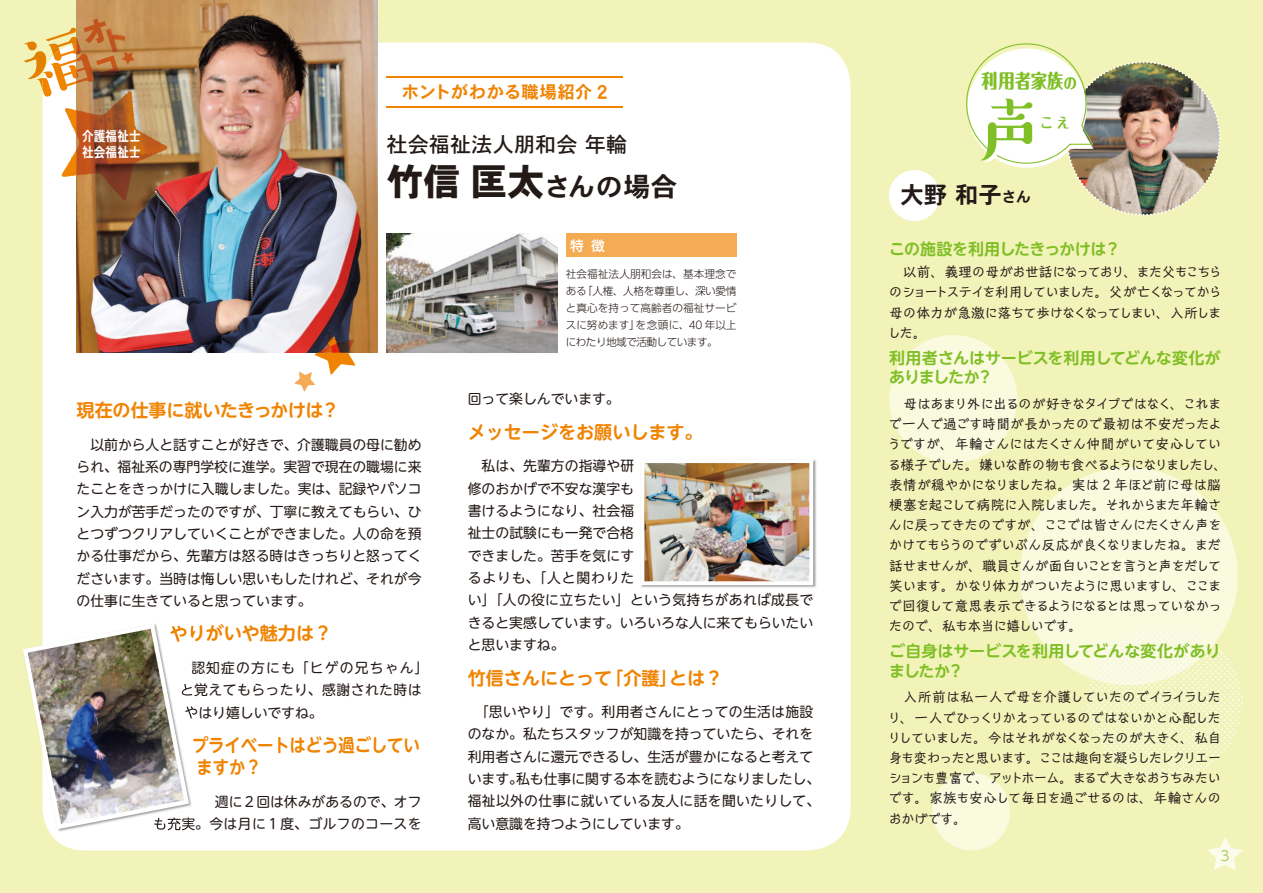
<style>
.page{position:relative;width:1263px;height:893px;background:#f2f3b9}
.page>*{position:absolute;margin:0;border:0;box-sizing:border-box;transform-origin:0 0}
.t1{font:500 72.6px "Suzumushi Std";color:#80bf26}
.t2{font:37.2px "DFHS Gothic Std W9";color:#231916}
.t3{font:26.55px "DFHS Gothic Std W7";letter-spacing:.03em;color:#231916}
.t4{font:23.4px "DFHS Gothic Std W7";color:#231916}
.t5{font:21.3px "DFHS Gothic Std W5";color:#231916}
.t6{font:21px "DFHS Gothic Std W7";color:#f08300}
.t7{font:800 19.05px "Maru Fo Pro";color:#80bf26;scale:.85 1}
.t8{font:700 18px "UD Shin M Go Pro De";color:#f08300}
.t9{font:700 18px/22.4px "UD Shin M Go Pro De";color:#f08300;scale:.9 1}
.t10{font:700 18px "UD Shin M Go Pro De";letter-spacing:-.025em;color:#f08300}
.t11{font:17.25px "DFHS Gothic Std W7";letter-spacing:.02em;color:#f08300}
.t12{font:700 15.9px/19.2px "UD Shin M Go Pro De";letter-spacing:-.01em;color:#80bf26}
.t13{font:700 15.9px/19.2px "UD Shin M Go Pro De";letter-spacing:.01em;color:#80bf26}
.t14{font:13.8px/20.2px "Talking Std";letter-spacing:-.07em;color:#231916;text-align:justify}
.t15{font:13.8px/22.4px "UD Shin M Go Pro";color:#231916;text-align:justify}
.t16{font:13.8px/22.4px "UD Shin M Go Pro";letter-spacing:.025em;color:#231916;text-align:right}
.t17{font:13.8px/22.4px "UD Shin M Go Pro";letter-spacing:.02em;color:#231916}
.t18{font:13.8px "UD Shin M Go Pro";letter-spacing:.085em;color:#231916}
.t19{font:13.8px "UD Shin M Go Pro";letter-spacing:.03em;color:#231916}
.t20{font:13.8px/15.9px "DFHS Gothic Std W7";color:#fff;scale:.85 1}
.t21{font:700 13.8px "Maru Fo Pro";color:#80bf26}
.t22{font:500 13.8px "UD Shin M Go Pro";color:#fff}
.t23{font:13.8px "UD Shin Go Pro";color:#a9d05f}
.t24{font:300 10.65px/17px "UD Shin Go Pro";letter-spacing:.005em;color:#231916;text-align:right}
.t25{font:300 10.65px/17px "UD Shin Go Pro";letter-spacing:-.05em;color:#231916}
.s1{font-family:"DFHS Gothic Std W9";font-size:37.2px}
.s2{font-size:15.3px}
.s3{font-size:14.85px}
</style>
<div class="page">
<div style="left:43px;top:43px;width:807px;height:807px;background:#fff;border-radius:43px"></div>
<svg style="left:1208px;top:837px;width:34px;height:33px"></svg>
<svg style="left:882px;top:335px;width:360px;height:307px;background:#f4f5c6"></svg>
<svg style="left:928px;top:773px;width:86px;height:77px;background:#f7f7d4"></svg>
<img style="left:1042px;top:594px;width:221px;height:240px">
<img style="left:1042px;top:594px;width:194px;height:91px">
<img style="left:22px;top:623px;width:21px;height:209px">
<img style="left:158px;top:829px;width:34px;height:1px">
<img style="left:23px;top:624px;width:169px;height:205px">
<img style="left:641px;top:459px;width:176px;height:129px">
<img style="left:641px;top:459px;width:172px;height:126px">
<img style="left:962px;top:42px;width:259px;height:174px">
<div style="left:889px;top:170px;width:51px;height:51px;background:#fff;border-radius:50%"></div>
<hr style="left:386px;top:76px;width:237px;height:1px;background:#f08300">
<hr style="left:386px;top:107px;width:237px;height:1px;background:#f08300">
<img style="left:77px;top:0;width:301px;height:352px">
<img style="left:386px;top:234px;width:171px;height:118px">
<svg style="left:294px;top:352px;width:61px;height:40px"></svg>
<img style="left:318px;top:333px;width:36px;height:19px">
<div style="left:566px;top:234px;width:170px;height:23px;background:#f5aa54"></div>
<svg style="left:62px;top:108px;width:15px;height:69px"></svg>
<img style="left:77px;top:91px;width:90px;height:109px">
<img style="left:80px;top:17px;width:29px;height:30px">
<img style="left:96px;top:55px;width:23px;height:23px">
<img style="left:77px;top:54px;width:18px;height:29px">
<svg style="left:24px;top:28px;width:53px;height:69px"></svg>
<img style="left:77px;top:38px;width:5px;height:16px">
<img style="left:106px;top:25px;width:29px;height:40px">
<p class="t20" style="left:82px;top:128px;width:71px">介護福祉士社会福祉士</p>
<p class="t11" style="left:402px;top:83px;width:192px">ホントがわかる職場紹介</p>
<h3 class="t5" style="left:386px;top:133px;width:242px">社会福祉法人朋和会年輪</h3>
<h3 class="t3" style="left:470px;top:172px;width:209px"><span class="s1">匡太</span>さんの場合</h3>
<h3 class="t6" style="left:597px;top:81px;width:12px">2</h3>
<h2 class="t2" style="left:386px;top:161px;width:76px">竹信</h2>
<p class="t22" style="left:570px;top:234px;width:15px">特</p>
<p class="t24" style="left:566px;top:265px;width:172px">社会福祉法人朋和会は、基本理念で人権、人格を尊重し、深い愛情</p>
<p class="t22" style="left:591px;top:234px;width:15px">徴</p>
<p class="t24" style="left:582px;top:282px;width:16px">　「</p>
<p class="t24" style="left:566px;top:282px;width:22px">ある</p>
<p class="t24" style="left:566px;top:299px;width:172px">と真心を持って高齢者の福祉サービ</p>
<p class="t24" style="left:635px;top:316px;width:103px">を念頭に、40 年以上</p>
<p class="t25" style="left:566px;top:316px;width:154px">スに努めます」　<br>にわたり地域で活動しています。</p>
<h3 class="t10" style="left:77px;top:396px;width:264px">現在の仕事に就いたきっかけは?</h3>
<p class="t15" style="left:77px;top:432px;width:347px">　以前から人と話すことが好きで、介護職員の母に勧められ、福祉系の専門学校に進学。実習で現在の職場に来たことをきっかけに入職しました。実は、記録やパソコン入力が苦手だったのですが、丁寧に教えてもらい、ひとつずつクリアしていくことができました。人の命を預かる仕事だから、先輩方は怒る時はきっちりと怒ってくださいます。当時は悔しい思いもしたけれど、それが今の仕事に生きていると思っています。</p>
<h3 class="t8" style="left:170px;top:619px;width:164px">やりがいや魅力は?</h3>
<p class="t18" style="left:176px;top:656px;width:254px">　認知症の方にも「ヒゲの兄ちゃん「</p>
<p class="t19" style="left:180px;top:679px;width:243px">と覚えてもらったり、感謝された時は</p>
<p class="t15" style="left:185px;top:700px;width:140px">やはり嬉しいですね。</p>
<h3 class="t9" style="left:192px;top:733px;width:254px">プライベートはどう過ごしていますか?</h3>
<p class="t16" style="left:153px;top:790px;width:270px">　週に２回は休みがあるので、オフ<br>も充実。今は月に１度、ゴルフのコースを</p>
<p class="t15" style="left:468px;top:387px;width:154px">回って楽しんでいます。</p>
<h3 class="t8" style="left:468px;top:417px;width:236px">メッセージをお願いします。</h3>
<p class="t15" style="left:468px;top:454px;width:347px;text-align:left">　私は、先輩方の指導や研<br>修のおかげで不安な漢字も<br>書けるようになり、社会福<br>祉士の試験にも一発で合格<br>できました。苦手を気にす<br>るよりも、「人と関わりた<br>い」「人の役に立ちたい」という気持ちがあれば成長できると実感しています。いろいろな人に来てもらいたいと思いますね。</p>
<h3 class="t8" style="left:669px;top:663px;width:56px">とは?</h3>
<h3 class="t8" style="left:605px;top:663px;width:74px">「介護」</h3>
<h3 class="t8" style="left:468px;top:663px;width:146px">竹信さんにとって</h3>
<p class="t16" style="left:468px;top:700px;width:347px">　「思いやり」です。利用者さんにとっての生活は施設</p>
<p class="t15" style="left:468px;top:722px;width:347px">のなか。私たちスタッフが知識を持っていたら、それを</p>
<p class="t15" style="left:468px;top:744px;width:347px">利用者さんに還元できるし、生活が豊かになると考えて</p>
<p class="t15" style="left:516px;top:767px;width:306px">私も仕事に関する本を読むようになりましたし、</p>
<p class="t17" style="left:468px;top:767px;width:354px">います。<br>福祉以外の仕事に就いている友人に話を聞いたりして、高い意識を持つようにしています。</p>
<h3 class="t7" style="left:982px;top:65px;width:114px">利用者家族<span class="s2">の</span></h3>
<h1 class="t1" style="left:972px;top:82px;width:74px">声</h1>
<p class="t21" style="left:1040px;top:111px;width:32px">こえ</p>
<h3 class="t4" style="left:900px;top:182px;width:132px">大野和子<span class="s3">さん</span></h3>
<p class="t12" style="left:889px;top:238px;width:233px">この施設を利用したきっかけは?</p>
<p class="t14" style="left:887px;top:261px;width:337px">　以前、義理の母がお世話になっており、また父もこちらのショートステイを利用していました。父が亡くなってから母の体力が急激に落ちて歩けなくなってしまい、入所しました。</p>
<p class="t12" style="left:977px;top:348px;width:245px;text-indent:-88px">利用者さんはサービスを利用してどんな変化が?</p>
<p class="t12" style="left:889px;top:367px;width:92px">ありましたか</p>
<p class="t14" style="left:887px;top:393px;width:342px;text-align:left">　母はあまり外に出るのが好きなタイプではなく、これまで一人で過ごす時間が長かったので最初は不安だったようですが、年輪さんにはたくさん仲間がいて安心している様子でした。嫌いな酢の物も食べるようになりましたし、表情が穏やかになりましたね。実は 2 年ほど前に母は脳梗塞を起こして病院に入院しました。それからまた年輪さんに戻ってきたのですが、ここでは皆さんにたくさん声をかけてもらうのでずいぶん反応が良くなりましたね。まだ話せませんが、職員さんが面白いことを言うと声をだして笑います。かなり体力がついたように思いますし、ここまで回復して意思表示できるようになるとは思っていなかったので、私も本当に嬉しいです。</p>
<p class="t13" style="left:948px;top:641px;width:275px;text-indent:-59px">ご自身はサービスを利用してどんな変化があり?</p>
<p class="t12" style="left:889px;top:660px;width:62px">ましたか</p>
<p class="t14" style="left:888px;top:686px;width:335px">　入所前は私一人で母を介護していたのでイライラしたり、一人でひっくりかえっているのではないかと心配したりしていました。今はそれがなくなったのが大きく、私自身も変わったと思います。ここは趣向を凝らしたレクリエーションも豊富で、アットホーム。まるで大きなおうちみたいです。家族も安心して毎日を過ごせるのは、年輪さんのおかげです。</p>
<p class="t23" style="left:1220px;top:844px;width:11px">3</p>
</div>
